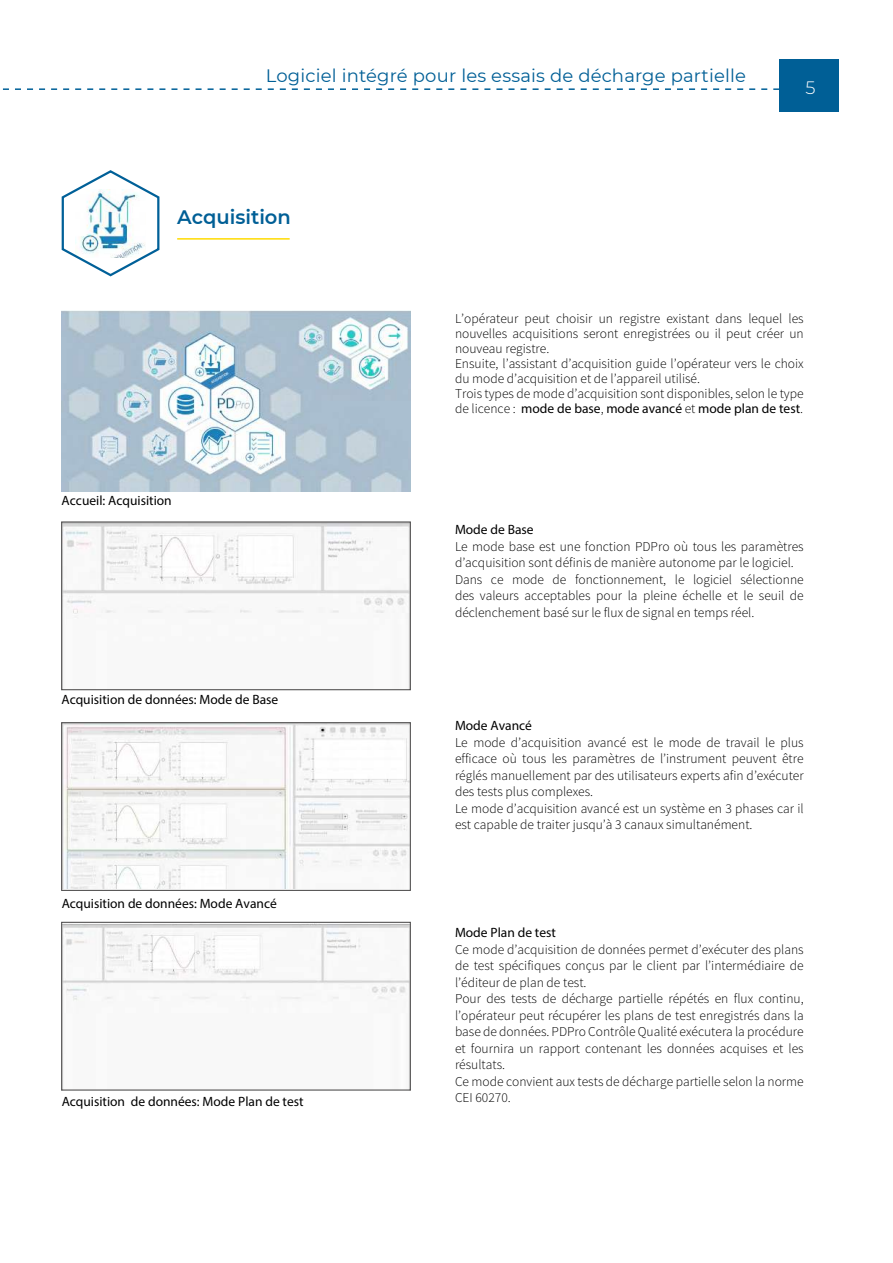
<style>
.page{position:relative;width:893px;height:1263px;background:#fff}
.page>*{position:absolute;margin:0;border:0;box-sizing:border-box;transform-origin:0 0}
.t1{font:600 19.5px "Montserrat";color:#005f96}
.t2{font:18px "Montserrat";letter-spacing:.01em;color:#005f96}
.t3{font:300 18px "Montserrat";color:#fff}
.t4{font:300 13.5px/16.5px "Source Sans Pro";color:#000}
.t5{font:13.5px "Myriad Pro";color:#000}
.s1{font-family:"Source Sans Pro";font-weight:300}
</style>
<div class="page">
<div style="left:779px;top:59px;width:60px;height:52px;background:#005f96"></div>
<svg style="left:2px;top:88px;width:777px;height:2px"></svg>
<svg style="left:61px;top:170px;width:99px;height:107px"></svg>
<img style="left:63px;top:724px;width:346px;height:164px">
<div style="left:61px;top:722px;width:350px;height:169px;border:1px solid #575656"></div>
<img style="left:63px;top:924px;width:346px;height:164px">
<div style="left:61px;top:922px;width:350px;height:168px;border:1px solid #575656"></div>
<img style="left:63px;top:523px;width:346px;height:165px">
<div style="left:61px;top:521px;width:350px;height:169px;border:1px solid #575656"></div>
<img style="left:62px;top:310px;width:348px;height:181px">
<hr style="left:177px;top:238px;width:113px;height:2px;background:#ffdb00">
<h2 class="t2" style="left:266px;top:69px;width:482px">Logiciel intégré pour les essais de décharge partielle</h2>
<h1 class="t1" style="left:177px;top:207px;width:115px">Acquisition</h1>
<h2 class="t3" style="left:805px;top:81px;width:12px">5</h2>
<p class="t5" style="left:62px;top:494px;width:112px">Accueil: Acquisition</p>
<p class="t5" style="left:62px;top:692px;width:218px">Acquisition de données: Mode de Base</p>
<p class="t5" style="left:62px;top:896px;width:217px">Acquisition de données: Mode Avancé</p>
<p class="t5" style="left:62px;top:1095px;width:243px">Acquisition de données: Mode Plan de test</p>
<p class="t4" style="left:455px;top:311px;width:350px;line-height:15px">L’opérateur peut choisir un registre existant dans lequel les nouvelles acquisitions seront enregistrées ou il peut créer un nouveau registre.<br>Ensuite, l’assistant d’acquisition guide l’opérateur vers le choix du mode d’acquisition et de l’appareil utilisé.<br>Trois types de mode d’acquisition sont disponibles, selon le type</p>
<p class="t5" style="left:455px;top:401px;width:350px"><span class="s1">de licence :</span> mode de base<span class="s1">,</span> mode avancé <span class="s1">et</span> mode plan de test<span class="s1">.</span></p>
<p class="t5" style="left:455px;top:523px;width:80px">Mode de Base</p>
<p class="t4" style="left:455px;top:538px;width:350px">Le mode base est une fonction PDPro où tous les paramètres d’acquisition sont définis de manière autonome par le logiciel.<br>Dans ce mode de fonctionnement, le logiciel sélectionne des valeurs acceptables pour la pleine échelle et le seuil de déclenchement basé sur le flux de signal en temps réel.</p>
<p class="t5" style="left:455px;top:719px;width:79px">Mode Avancé</p>
<p class="t4" style="left:455px;top:734px;width:350px">Le mode d’acquisition avancé est le mode de travail le plus efficace où tous les paramètres de l’instrument peuvent être réglés manuellement par des utilisateurs experts afin d’exécuter des tests plus complexes.<br>Le mode d’acquisition avancé est un système en 3 phases car il est capable de traiter jusqu’à 3 canaux simultanément.</p>
<p class="t5" style="left:455px;top:926px;width:103px">Mode Plan de test</p>
<p class="t4" style="left:455px;top:941px;width:350px">Ce mode d’acquisition de données permet d’exécuter des plans de test spécifiques conçus par le client par l’intermédiaire de l’éditeur de plan de test.<br>Pour des tests de décharge partielle répétés en flux continu, l’opérateur peut récupérer les plans de test enregistrés dans la base de données. PDPro Contrôle Qualité exécutera la procédure et fournira un rapport contenant les données acquises et les résultats.<br>Ce mode convient aux tests de décharge partielle selon la norme CEI 60270.</p>
</div>
